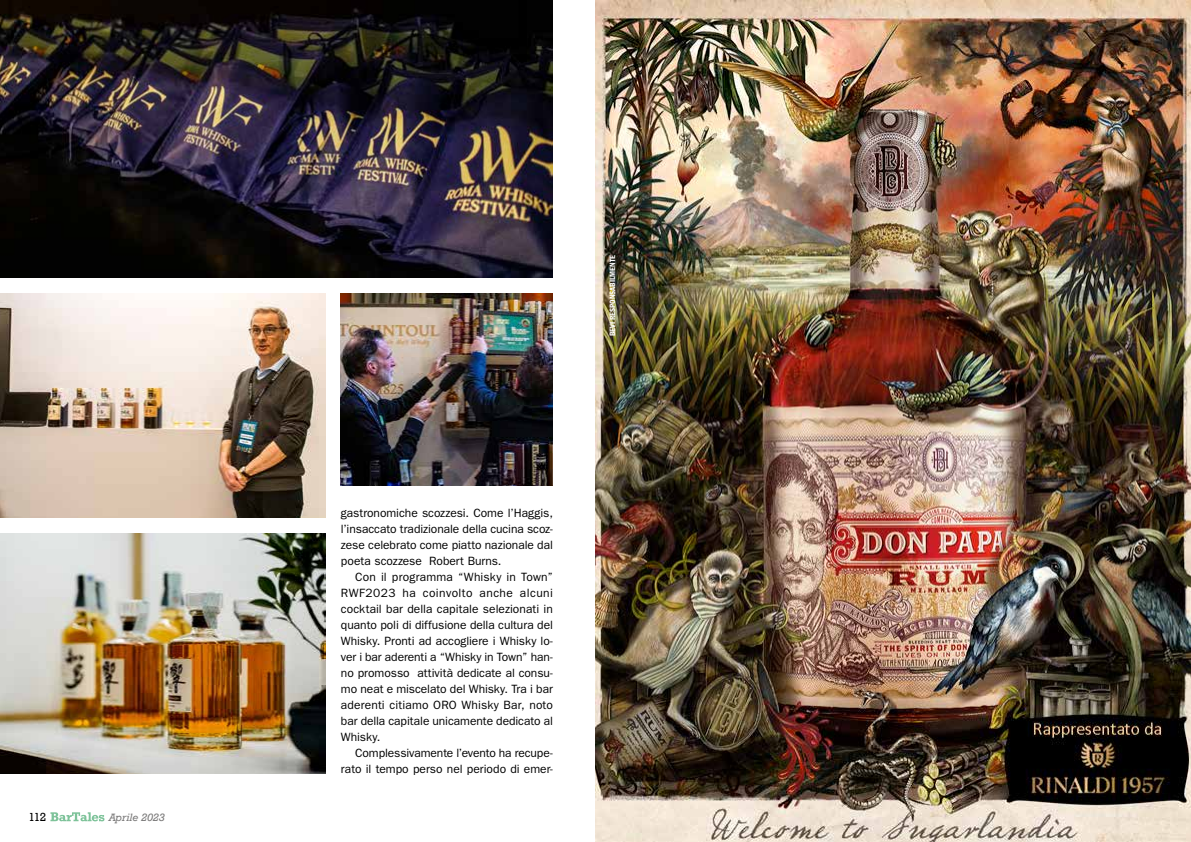
<style>
.page{position:relative;width:1191px;height:842px;background:#fff}
.page>*{position:absolute;margin:0;border:0;box-sizing:border-box;transform-origin:0 0}
.t1{font:12px/16px "ITC Franklin Gothic Std";letter-spacing:-.005em;color:#000;text-align:justify}
.t2{font:12px "Rockwell";color:#000}
.t3{font:italic 10px "Rockwell";color:#7c7b7b}
.t4{font:8px "ITC Franklin Gothic Std Dm Cd";color:#fff}
</style>
<div class="page">
<img style="left:0;top:0;width:553px;height:277px">
<img style="left:0;top:533px;width:325px;height:240px">
<img style="left:0;top:293px;width:325px;height:224px">
<img style="left:341px;top:293px;width:212px;height:192px">
<img style="left:595px;top:0;width:596px;height:842px">
<svg style="left:50px;top:812px;width:54px;height:9px"></svg>
<p class="t2" style="left:28px;top:810px;width:19px">112</p>
<p class="t3" style="left:109px;top:811px;width:57px">Aprile 2023</p>
<p class="t4" style="left:608px;top:336px;width:83px;rotate:-90deg">BEVI RESPONSABILMENTE</p>
<p class="t1" style="left:341px;top:505px;width:213px">gastronomiche scozzesi. Come l’Haggis, l’insaccato tradizionale della cucina scoz&shy;zese celebrato come piatto nazionale dal poeta scozzese Robert Burns.</p>
<p class="t1" style="left:341px;top:569px;width:213px;text-indent:14px">Con il programma “Whisky in Town” RWF2023 ha coinvolto anche alcuni cocktail bar della capitale selezionati in quanto poli di diffusione della cultura del Whisky. Pronti ad accogliere i Whisky lo&shy;ver i bar aderenti a “Whisky in Town” han&shy;no promosso attività dedicate al consu&shy;mo neat e miscelato del Whisky. Tra i bar aderenti citiamo ORO Whisky Bar, noto bar della capitale unicamente dedicato al Whisky.</p>
<p class="t1" style="left:341px;top:745px;width:213px;text-align:right">Complessivamente l’evento ha recupe&shy;rato il tempo perso nel periodo di emer-</p>
</div>
